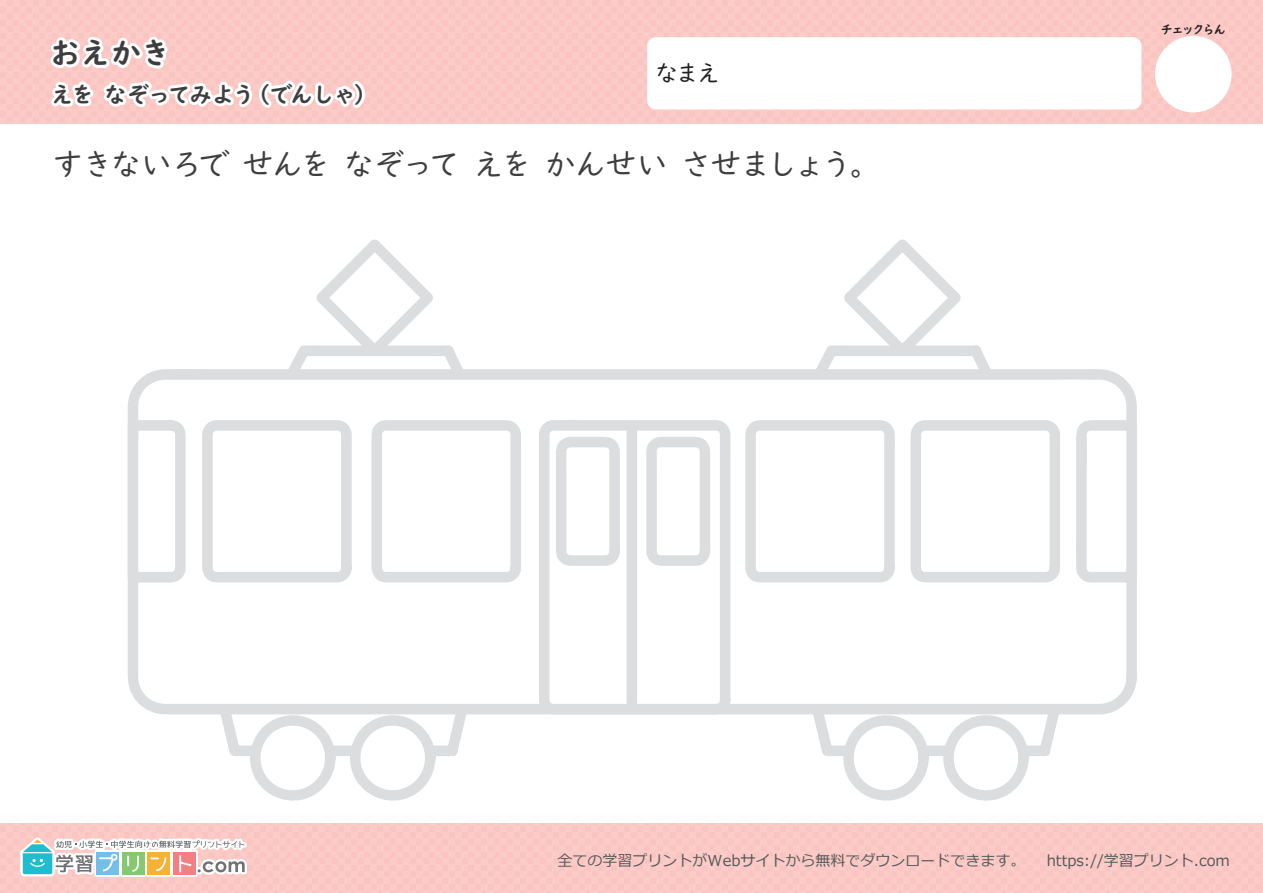
<style>
.page{position:relative;width:1263px;height:893px;background:#fff}
.page>*{position:absolute;margin:0;border:0;box-sizing:border-box;transform-origin:0 0}
.t1{font:31.5px "UD Digi Kyokasho NP R";letter-spacing:-.075em;color:#3e3e3f}
.t2{font:30px "UD Digi Kyokasho NP B";color:#3e3e3f}
.t3{font:24px "UD Digi Kyokasho NP R";color:#231f20}
.t4{font:22.5px "UD Digi Kyokasho NP B";letter-spacing:-.06em;color:#3e3e3f}
.t5{font:15px "Meiryo";color:#56595b}
.t6{font:12px "UD Digi Kyokasho NP B";letter-spacing:-.125em;color:#231f20}
</style>
<div class="page">
<div style="left:0;top:0;width:1263px;height:123px;background:#facbc7"></div>
<div style="left:647px;top:37px;width:494px;height:72px;background:#fff;border-radius:9px"></div>
<div style="left:1155px;top:36px;width:76px;height:76px;background:#fff;border-radius:50%"></div>
<svg style="left:46px;top:36px;width:326px;height:88px"></svg>
<svg style="left:128px;top:369px;width:1009px;height:345px"></svg>
<svg style="left:802px;top:666px;width:267px;height:135px"></svg>
<svg style="left:539px;top:420px;width:192px;height:295px"></svg>
<svg style="left:626px;top:420px;width:11px;height:290px;background:#dddee0"></svg>
<svg style="left:556px;top:436px;width:64px;height:130px"></svg>
<svg style="left:646px;top:436px;width:64px;height:130px"></svg>
<svg style="left:128px;top:420px;width:58px;height:163px"></svg>
<svg style="left:1075px;top:420px;width:62px;height:162px"></svg>
<svg style="left:202px;top:239px;width:319px;height:343px"></svg>
<svg style="left:745px;top:239px;width:315px;height:343px"></svg>
<div style="left:0;top:824px;width:1263px;height:69px;background:#facbc7"></div>
<svg style="left:11px;top:666px;width:466px;height:211px"></svg>
<h2 class="t2" style="left:50px;top:35px;width:122px">おえかき</h2>
<h3 class="t4" style="left:51px;top:81px;width:327px">えを なぞってみよう（でんしゃ）</h3>
<h3 class="t3" style="left:655px;top:59px;width:67px">なまえ</h3>
<h1 class="t1" style="left:52px;top:146px;width:830px">すきないろで せんを なぞって えを かんせい させましょう。</h1>
<p class="t6" style="left:1161px;top:22px;width:66px">チェックらん</p>
<p class="t5" style="left:558px;top:850px;width:469px">全ての学習プリントがWebサイトから無料でダウンロードできます。</p>
<p class="t5" style="left:1047px;top:850px;width:185px">https://学習プリント.com</p>
</div>
